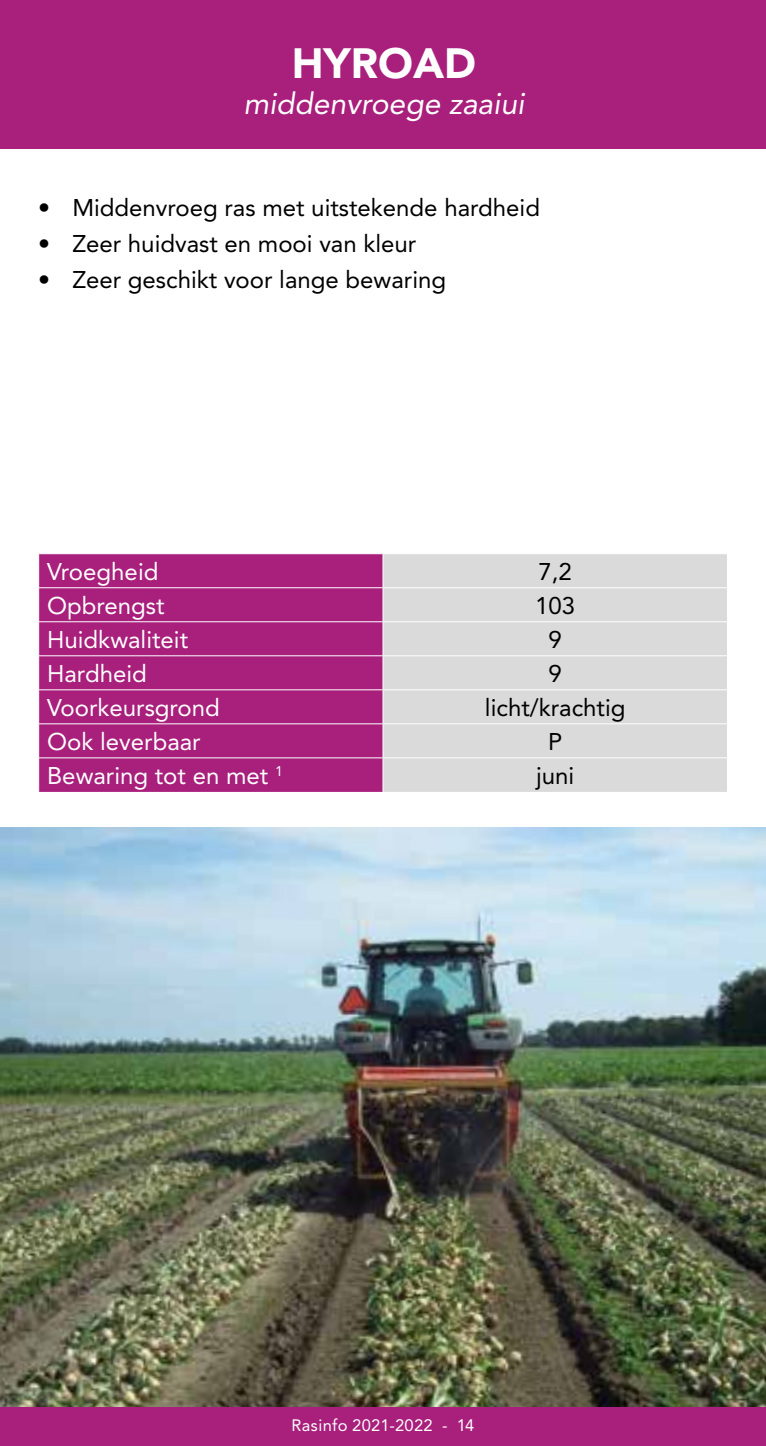
<style>
.page{position:relative;width:766px;height:1446px;background:#fff}
.page>*{position:absolute;margin:0;border:0;box-sizing:border-box;transform-origin:0 0}
.t1{font:900 42px "Avenir";color:#fff}
.t2{font:italic 30px "Avenir";color:#fff}
.t3{font:24px "Avenir";color:#000}
.t4{font:24px "Avenir";color:#fff}
.t5{font:16.5px "Avenir";letter-spacing:.02em;color:#fff}
</style>
<div class="page">
<img style="left:0;top:827px;width:765px;height:580px">
<div style="left:0;top:0;width:765px;height:148px;background:#a81f7c"></div>
<div style="left:39px;top:554px;width:343px;height:238px;background:#a81f7c"></div>
<div style="left:383px;top:554px;width:343px;height:238px;background:#dadada"></div>
<hr style="left:38px;top:587px;width:345px;height:1px;background:#fff">
<hr style="left:38px;top:621px;width:345px;height:1px;background:#fff">
<hr style="left:38px;top:655px;width:345px;height:1px;background:#fff">
<hr style="left:38px;top:689px;width:345px;height:1px;background:#fff">
<hr style="left:38px;top:723px;width:345px;height:1px;background:#fff">
<hr style="left:38px;top:757px;width:345px;height:1px;background:#fff">
<hr style="left:383px;top:587px;width:344px;height:1px;background:#fff">
<hr style="left:383px;top:621px;width:344px;height:1px;background:#fff">
<hr style="left:383px;top:655px;width:344px;height:1px;background:#fff">
<hr style="left:383px;top:689px;width:344px;height:1px;background:#fff">
<hr style="left:383px;top:723px;width:344px;height:1px;background:#fff">
<hr style="left:383px;top:757px;width:344px;height:1px;background:#fff">
<div style="left:0;top:1407px;width:765px;height:39px;background:#a81f7c"></div>
<h1 class="t1" style="left:291px;top:38px;width:186px">HYROAD</h1>
<p class="t2" style="left:243px;top:87px;width:282px">middenvroege zaaiui</p>
<p class="t3" style="left:38px;top:194px;width:503px">• Middenvroeg ras met uitstekende hardheid</p>
<p class="t3" style="left:38px;top:230px;width:379px">• Zeer huidvast en mooi van kleur</p>
<p class="t3" style="left:38px;top:266px;width:409px">• Zeer geschikt voor lange bewaring</p>
<p class="t4" style="left:47px;top:557px;width:113px">Vroegheid</p>
<p class="t3" style="left:538px;top:557px;width:35px">7,2</p>
<p class="t4" style="left:47px;top:591px;width:119px">Opbrengst</p>
<p class="t3" style="left:535px;top:591px;width:42px">103</p>
<p class="t4" style="left:47px;top:625px;width:142px">Huidkwaliteit</p>
<p class="t3" style="left:548px;top:625px;width:15px">9</p>
<p class="t4" style="left:47px;top:659px;width:101px">Hardheid</p>
<p class="t3" style="left:548px;top:659px;width:15px">9</p>
<p class="t4" style="left:47px;top:693px;width:174px">Voorkeursgrond</p>
<p class="t3" style="left:485px;top:693px;width:142px">licht/krachtig</p>
<p class="t4" style="left:47px;top:727px;width:155px">Ook leverbaar</p>
<p class="t3" style="left:548px;top:727px;width:16px">P</p>
<p class="t4" style="left:47px;top:762px;width:237px">Bewaring tot en met <sup>1</sup></p>
<p class="t3" style="left:536px;top:762px;width:40px">juni</p>
<p class="t5" style="left:291px;top:1416px;width:184px">Rasinfo 2021-2022 - 14</p>
</div>
